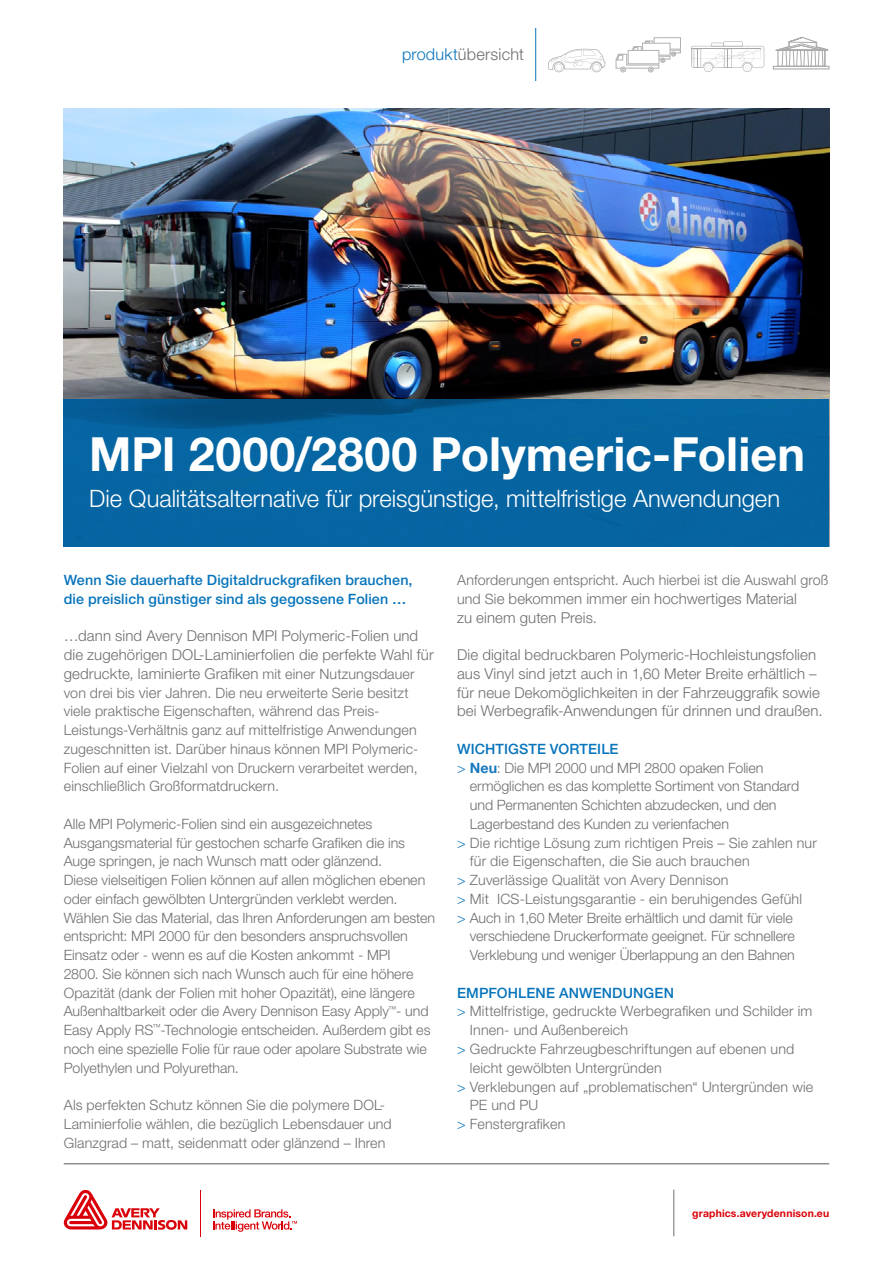
<style>
.page{position:relative;width:893px;height:1263px;background:#fff}
.page>*{position:absolute;margin:0;border:0;box-sizing:border-box;transform-origin:0 0}
.t1{font:700 47.1px "Helvetica Neue LT Std";color:#fff}
.t2{font:300 24px "Helvetica Neue LT Std";letter-spacing:-.005em;color:#fff}
.t3{font:300 16.35px "Helvetica Neue LT Std";letter-spacing:.01em;color:#6e6e6e}
.t4{font:300 15px/18.8px "Helvetica Neue LT Std";letter-spacing:.005em;color:#6e6e6e}
.t5{font:300 14.25px/18.8px "Helvetica Neue LT Std";color:#6e6e6e}
.t6{font:500 14.25px/18.8px "Helvetica Neue LT Std";letter-spacing:.01em;color:#0774bb}
.t7{font:700 10.5px "Helvetica Neue LT Std";letter-spacing:.015em;color:#da0009}
.s1{color:#0774bb}
.s2{font-size:14.25px}
.s3{font-size:15px}
.s4{font-weight:700;color:#1779be}
</style>
<div class="page">
<hr style="left:64px;top:1163px;width:765px;height:1px;background:#565655">
<hr style="left:674px;top:1189px;width:1px;height:47px;background:#6e6e6e">
<svg style="left:64px;top:1189px;width:123px;height:41px"></svg>
<hr style="left:201px;top:1190px;width:1px;height:46px;background:#da0009">
<svg style="left:213px;top:1209px;width:84px;height:23px"></svg>
<hr style="left:535px;top:28px;width:1px;height:53px;background:#0774bb">
<svg style="left:548px;top:49px;width:57px;height:23px"></svg>
<svg style="left:615px;top:37px;width:66px;height:36px"></svg>
<svg style="left:691px;top:41px;width:73px;height:31px"></svg>
<svg style="left:772px;top:36px;width:58px;height:34px"></svg>
<img style="left:64px;top:109px;width:765px;height:291px">
<svg style="left:64px;top:400px;width:765px;height:147px;background:#05639f"></svg>
<p class="t3" style="left:402px;top:44px;width:123px"><span class="s1">produkt</span>übersicht</p>
<h1 class="t1" style="left:89px;top:425px;width:717px">MPI 2000/2800 Polymeric-Folien</h1>
<h2 class="t2" style="left:89px;top:484px;width:692px">Die Qualitätsalternative für preisgünstige, mittelfristige Anwendungen</h2>
<p class="t6" style="left:64px;top:570px;width:350px">Wenn Sie dauerhafte Digitaldruckgrafiken brauchen, die preislich günstiger sind als gegossene Folien …</p>
<p class="t4" style="left:64px;top:626px;width:371px">…dann sind Avery Dennison MPI Polymeric-Folien und die zugehörigen DOL-Laminierfolien die perfekte Wahl für gedruckte, laminierte Grafiken <span class="s2">mit einer Nutzungsdauer</span></p>
<p class="t5" style="left:64px;top:683px;width:356px">von drei bis <span class="s3">vier</span> Jahren. Die neu erweiterte Serie besitzt viele praktische Eigenschaften, während das Preis-Leistungs-Verhältnis ganz auf mittelfristige Anwendungen zugeschnitten ist. Darüber hinaus können MPI Polymeric-Folien auf einer Vielzahl von Druckern verarbeitet werden, einschließlich Großformatdruckern.</p>
<p class="t5" style="left:64px;top:814px;width:373px">Alle MPI Polymeric-Folien sind ein ausgezeichnetes Ausgangsmaterial für gestochen scharfe Grafiken die ins Auge springen, je nach Wunsch matt oder glänzend.<br>Diese vielseitigen Folien können auf allen möglichen ebenen oder einfach gewölbten Untergründen verklebt werden.<br>Wählen Sie das Material, das Ihren Anforderungen am besten entspricht: MPI 2000 für den besonders anspruchsvollen Einsatz oder - wenn es auf die Kosten ankommt - MPI<br>2800. Sie können sich nach Wunsch auch für eine höhere Opazität (dank der Folien mit hoher Opazität), eine längere Außenhaltbarkeit oder die Avery Dennison Easy Apply<sup>™</sup>- und Easy Apply RS<sup>™</sup>-Technologie entscheiden. Außerdem gibt es noch eine spezielle Folie für raue oder apolare Substrate wie Polyethylen und Polyurethan.</p>
<p class="t5" style="left:64px;top:1095px;width:329px">Als perfekten Schutz können Sie die polymere DOL-<br>Laminierfolie wählen, die bezüglich Lebensdauer und<br>Glanzgrad – matt, seidenmatt oder glänzend – Ihren</p>
<p class="t5" style="left:457px;top:570px;width:373px">Anforderungen entspricht. Auch hierbei ist die Auswahl groß</p>
<p class="t4" style="left:457px;top:589px;width:341px"><span class="s2">und Si</span>e bekommen immer ein hochwertiges Material zu einem guten Preis.</p>
<p class="t4" style="left:457px;top:645px;width:367px">Die digital bedruckbaren Polymeric-Hochleistungsfolien aus Vinyl sind jetzt auch in 1,60 Meter Breite erhältlich – für neue Dekomöglichkeiten in der Fahrzeuggrafik sowie bei Werbegrafik-Anwendungen für drinnen und draußen.</p>
<p class="t6" style="left:457px;top:739px;width:163px">WICHTIGSTE VORTEILE</p>
<p class="t5" style="left:457px;top:758px;width:308px"><span class="s1">&gt;</span> <span class="s4">Neu</span>: Die MPI 2000 und MPI 2800 opaken Folien</p>
<p class="t5" style="left:470px;top:777px;width:331px">ermöglichen es das komplette Sortiment von Standard</p>
<p class="t5" style="left:470px;top:795px;width:308px">und Permanenten Schichten abzudecken, und den</p>
<p class="t5" style="left:470px;top:814px;width:261px">Lagerbestand des Kunden zu verienfachen</p>
<p class="t5" style="left:457px;top:833px;width:361px"><span class="s1">&gt;</span> Die richtige Lösung zum richtigen Preis – Sie zahlen nur</p>
<p class="t5" style="left:470px;top:852px;width:281px">für die Eigenschaften, die Sie auch brauchen</p>
<p class="t5" style="left:457px;top:870px;width:273px"><span class="s1">&gt;</span> Zuverlässige Qualität von Avery Dennison</p>
<p class="t5" style="left:457px;top:889px;width:346px"><span class="s1">&gt;</span> Mit ICS-Leistungsgarantie - ein beruhigendes Gefühl</p>
<p class="t5" style="left:457px;top:908px;width:337px"><span class="s1">&gt;</span> Auch in 1,60 Meter Breite erhältlich und damit für viele</p>
<p class="t5" style="left:470px;top:927px;width:327px">verschiedene Druckerformate geeignet. Für schnellere</p>
<p class="t5" style="left:470px;top:945px;width:326px">Verklebung und weniger Überlappung an den Bahnen</p>
<p class="t6" style="left:457px;top:983px;width:218px">EMPFOHLENE ANWENDUNGEN</p>
<p class="t5" style="left:457px;top:1002px;width:357px"><span class="s1">&gt;</span> Mittelfristige, gedruckte Werbegrafiken und Schilder im</p>
<p class="t5" style="left:470px;top:1020px;width:160px">Innen- und Außenbereich</p>
<p class="t5" style="left:457px;top:1039px;width:339px"><span class="s1">&gt;</span> Gedruckte Fahrzeugbeschriftungen auf ebenen und</p>
<p class="t5" style="left:470px;top:1058px;width:193px">leicht gewölbten Untergründen</p>
<p class="t5" style="left:457px;top:1077px;width:358px"><span class="s1">&gt;</span> Verklebungen auf „problematischen“ Untergründen wie</p>
<p class="t5" style="left:470px;top:1095px;width:70px">PE und PU</p>
<p class="t5" style="left:457px;top:1114px;width:110px"><span class="s1">&gt;</span> Fenstergrafiken</p>
<p class="t7" style="left:692px;top:1207px;width:138px">graphics.averydennison.eu</p>
</div>
